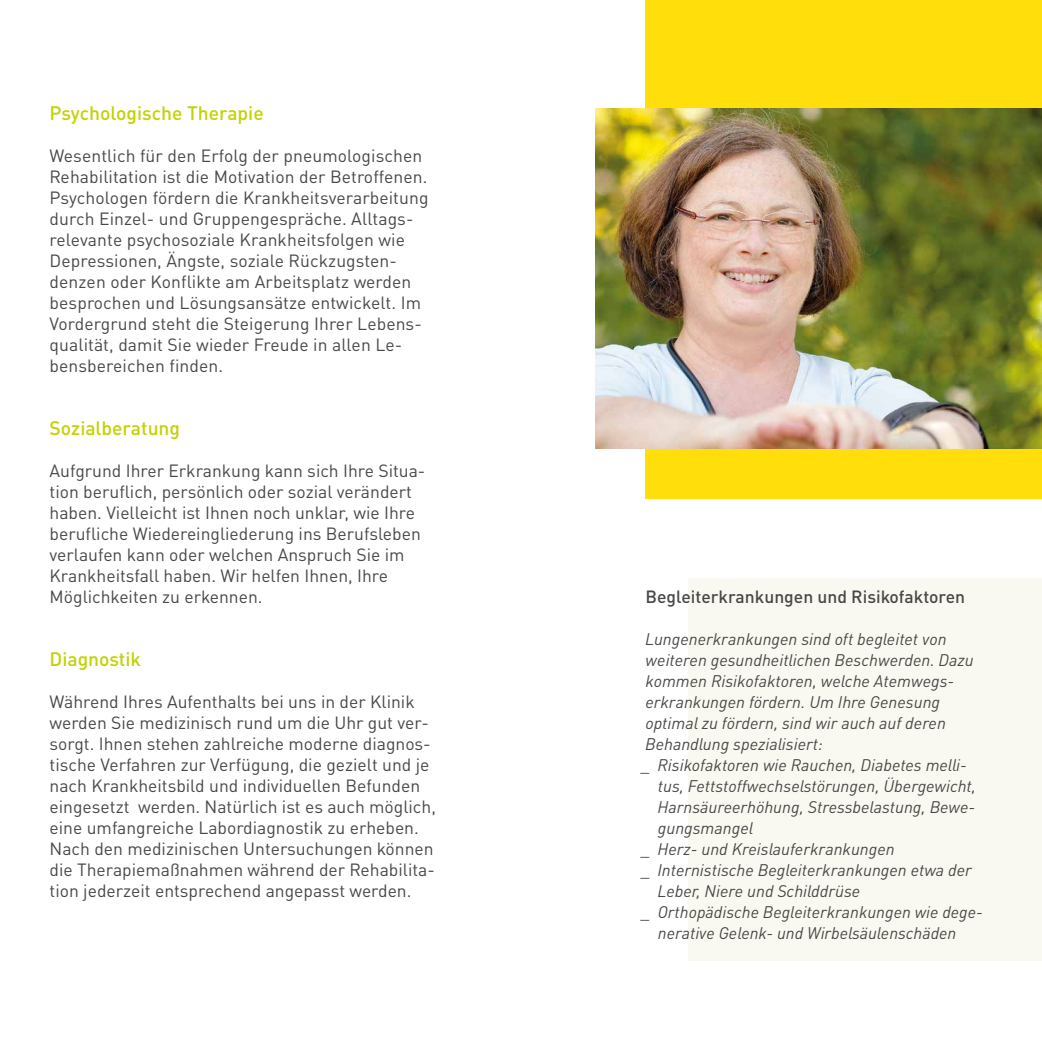
<style>
.page{position:relative;width:1042px;height:1042px;background:#fff}
.page>*{position:absolute;margin:0;border:0;box-sizing:border-box;transform-origin:0 0}
.t1{font:500 19.25px "DINOT";color:#c3d200}
.t2{font:17.5px/21px "DINOT";color:#484847}
.t3{font:500 17.5px "DINOT";color:#484847}
.t4{font:italic 16.62px "DINOT";color:#484847}
.s1{font-style:normal}
</style>
<div class="page">
<div style="left:645px;top:0;width:397px;height:498px;background:#ffde0c"></div>
<img style="left:595px;top:108px;width:447px;height:340px">
<div style="left:688px;top:578px;width:354px;height:382px;background:#faf9f1"></div>
<p class="t1" style="left:50px;top:101px;width:216px">Psychologische Therapie</p>
<p class="t2" style="left:50px;top:145px;width:380px">Wesentlich für den Erfolg der pneumologischen Rehabilitation ist die Motivation der Betroffenen.<br>Psychologen fördern die Krankheitsverarbeitung durch Einzel- und Gruppengespräche. Alltags&shy;relevante psychosoziale Krankheitsfolgen wie Depressionen, Ängste, soziale Rückzugsten&shy;denzen oder Konflikte am Arbeitsplatz werden besprochen und Lösungsansätze entwickelt. Im Vordergrund steht die Steigerung Ihrer Lebens&shy;qualität, damit Sie wieder Freude in allen Le&shy;bensbereichen finden.</p>
<p class="t1" style="left:50px;top:416px;width:132px">Sozialberatung</p>
<p class="t2" style="left:50px;top:460px;width:375px">Aufgrund Ihrer Erkrankung kann sich Ihre Situa&shy;tion beruflich, persönlich oder sozial verändert haben. Vielleicht ist Ihnen noch unklar, wie Ihre berufliche Wiedereingliederung ins Berufsleben verlaufen kann oder welchen Anspruch Sie im Krankheitsfall haben. Wir helfen Ihnen, Ihre Möglichkeiten zu erkennen.</p>
<p class="t1" style="left:50px;top:647px;width:93px">Diagnostik</p>
<p class="t2" style="left:50px;top:691px;width:388px">Während Ihres Aufenthalts bei uns in der Klinik werden Sie medizinisch rund um die Uhr gut ver&shy;sorgt. Ihnen stehen zahlreiche moderne diagnos&shy;tische Verfahren zur Verfügung, die gezielt und je nach Krankheitsbild und individuellen Befunden eingesetzt werden. Natürlich ist es auch möglich, eine umfangreiche Labordiagnostik zu erheben.<br>Nach den medizinischen Untersuchungen können die Therapiemaßnahmen während der Rehabilita&shy;tion jederzeit entsprechend angepasst werden.</p>
<p class="t3" style="left:645px;top:586px;width:321px">Begleiterkrankungen und Risikofaktoren</p>
<p class="t4" style="left:645px;top:629px;width:303px">Lungenerkrankungen sind oft begleitet von</p>
<p class="t4" style="left:645px;top:650px;width:330px">weiteren gesundheitlichen Beschwerden. Dazu</p>
<p class="t4" style="left:645px;top:671px;width:310px">kommen Risikofaktoren, welche Atemwegs-</p>
<p class="t4" style="left:645px;top:692px;width:296px">erkrankungen fördern. Um Ihre Genesung</p>
<p class="t4" style="left:645px;top:713px;width:302px">optimal zu fördern, sind wir auch auf deren</p>
<p class="t4" style="left:645px;top:734px;width:179px">Behandlung spezialisiert:</p>
<p class="t4" style="left:640px;top:755px;width:328px"><span class="s1">_</span> Risikofaktoren wie Rauchen, Diabetes melli-</p>
<p class="t4" style="left:658px;top:776px;width:320px">tus, Fettstoffwechselstörungen, Übergewicht,</p>
<p class="t4" style="left:657px;top:797px;width:319px">Harnsäureerhöhung, Stressbelastung, Bewe-</p>
<p class="t4" style="left:658px;top:818px;width:97px">gungsmangel</p>
<p class="t4" style="left:640px;top:839px;width:256px"><span class="s1">_</span> Herz- und Kreislauferkrankungen</p>
<p class="t4" style="left:640px;top:860px;width:333px"><span class="s1">_</span> Internistische Begleiterkrankungen etwa der</p>
<p class="t4" style="left:657px;top:881px;width:204px">Leber, Niere und Schilddrüse</p>
<p class="t4" style="left:640px;top:902px;width:344px"><span class="s1">_</span> Orthopädische Begleiterkrankungen wie dege-</p>
<p class="t4" style="left:658px;top:923px;width:300px">nerative Gelenk- und Wirbelsäulenschäden</p>
</div>
